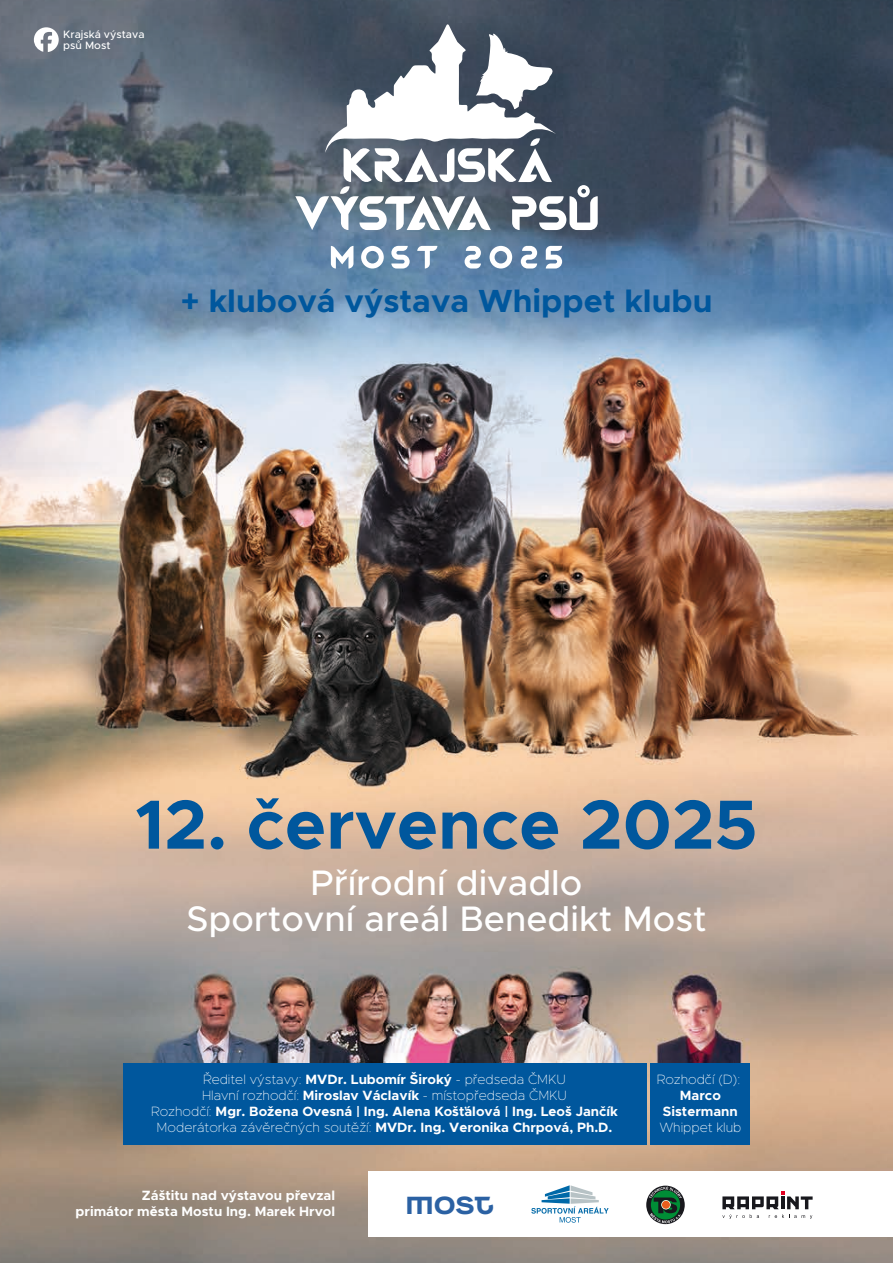
<style>
.page{position:relative;width:893px;height:1263px;background:#fff}
.page>*{position:absolute;margin:0;border:0;box-sizing:border-box;transform-origin:0 0}
.t1{font:700 69.75px "Metropolis";color:#00579d}
.t2{font:500 35.55px/36px "Metropolis";color:#fff;text-align:center}
.t3{font:700 32.1px "Metropolis";color:#00579d}
.t4{font:700 13.5px/16.2px "Metropolis";color:#fff;text-align:center}
.t5{font:100 13.5px "Metropolis";color:#fff}
.t6{font:500 10.8px/10.8px "Metropolis";color:#fff}
.s1{font-weight:100}
</style>
<div class="page">
<img style="left:0;top:0;width:893px;height:1263px">
<svg style="left:295px;top:24px;width:303px;height:206px"></svg>
<svg style="left:331px;top:246px;width:22px;height:22px"></svg>
<svg style="left:361px;top:246px;width:23px;height:22px"></svg>
<svg style="left:490px;top:246px;width:22px;height:22px"></svg>
<svg style="left:391px;top:246px;width:19px;height:22px"></svg>
<svg style="left:417px;top:246px;width:20px;height:22px"></svg>
<svg style="left:465px;top:246px;width:16px;height:22px"></svg>
<svg style="left:521px;top:246px;width:16px;height:22px"></svg>
<svg style="left:546px;top:246px;width:16px;height:22px"></svg>
<div style="left:123px;top:1063px;width:523px;height:82px;background:#00579d"></div>
<div style="left:651px;top:1063px;width:99px;height:82px;background:#00579d"></div>
<div style="left:368px;top:1171px;width:525px;height:66px;background:#fff"></div>
<svg style="left:531px;top:1185px;width:78px;height:38px"></svg>
<svg style="left:646px;top:1185px;width:39px;height:39px"></svg>
<svg style="left:649px;top:1186px;width:33px;height:37px"></svg>
<svg style="left:722px;top:1191px;width:91px;height:28px"></svg>
<svg style="left:34px;top:27px;width:25px;height:25px"></svg>
<p class="t6" style="left:63px;top:29px;width:83px">Krajská výstava psů Most</p>
<h3 class="t3" style="left:181px;top:281px;width:533px">+ klubová výstava Whippet klubu</h3>
<h1 class="t1" style="left:135px;top:780px;width:624px">12. července 2025</h1>
<h2 class="t2" style="left:186px;top:864px;width:522px">Přírodní divadlo<br>Sportovní areál Benedikt Most</h2>
<p class="t4" style="left:151px;top:1071px;width:468px"><span class="s1">Ředitel výstavy:</span> MVDr. Lubomír Široký <span class="s1">- předseda ČMKU<br>Hlavní rozhodčí:</span> Miroslav Václavík <span class="s1">- místopředseda ČMKU<br>Rozhodčí:</span> Mgr. Božena Ovesná | Ing. Alena Košťálová | Ing. Leoš Jančík <span class="s1">Moderátorka závěrečných soutěží:</span> MVDr. Ing. Veronika Chrpová, Ph.D.</p>
<p class="t5" style="left:657px;top:1071px;width:85px">Rozhodčí (D):</p>
<p class="t4" style="left:663px;top:1087px;width:76px">Marco<br>Sistermann</p>
<p class="t5" style="left:659px;top:1119px;width:84px">Whippet klub</p>
<p class="t4" style="left:76px;top:1187px;width:261px;text-align:right">Záštitu nad výstavou převzal<br>primátor města Mostu Ing. Marek Hrvol</p>
</div>
